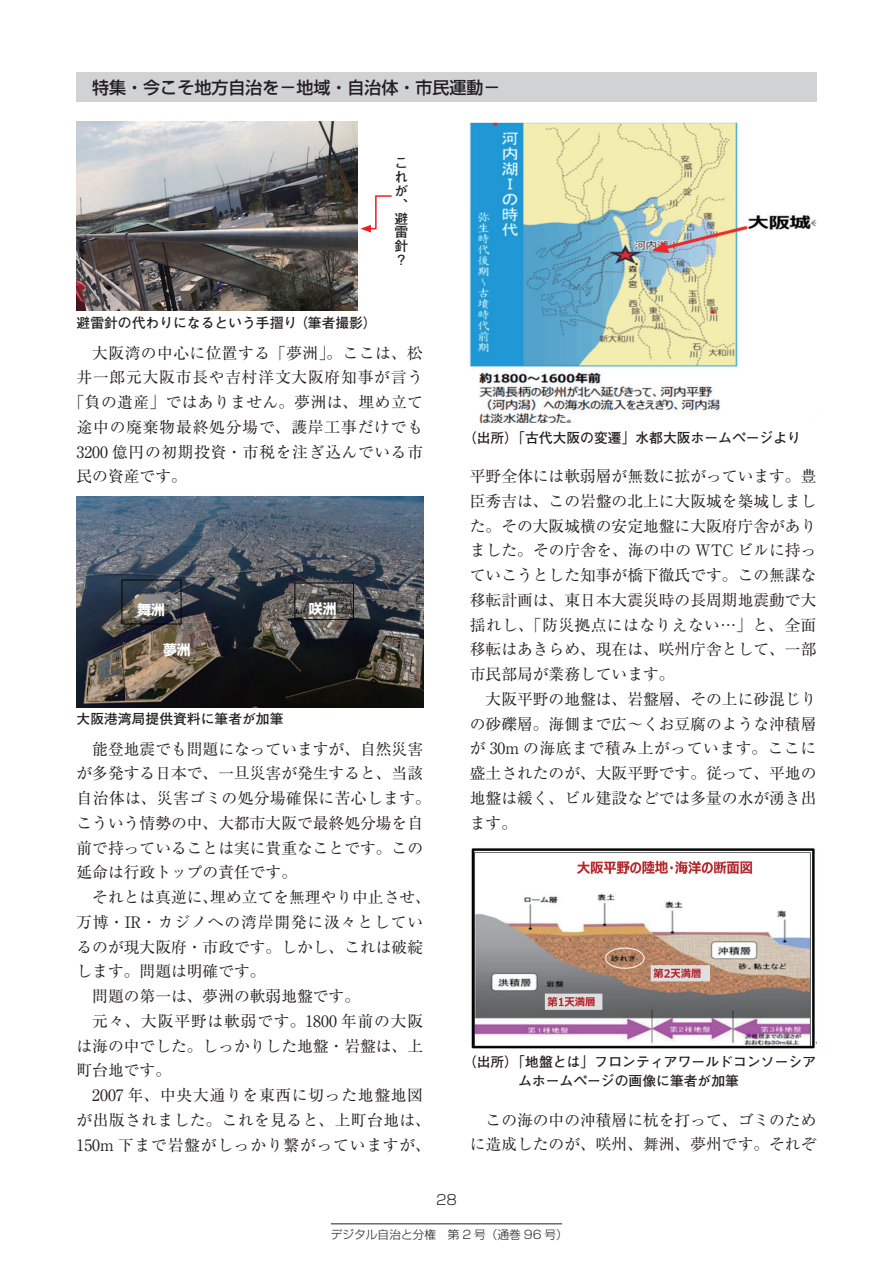
<style>
.page{position:relative;width:893px;height:1263px;background:#fff}
.page>*{position:absolute;margin:0;border:0;box-sizing:border-box;transform-origin:0 0}
.t1{font:500 16.95px "Shin Go Pr 6";color:#231f20}
.t2{font:15.75px/24.8px "Ryumin Pr 6";color:#231f20;text-align:justify}
.t3{font:15.75px "Ryumin Pr 6";letter-spacing:.055em;color:#231f20}
.t4{font:15.75px "Ryumin Pr 6";letter-spacing:.045em;color:#231f20}
.t5{font:15.75px "Ryumin Pr 6";letter-spacing:.05em;color:#231f20}
.t6{font:15.75px "Ryumin Pr 6";letter-spacing:.03em;color:#231f20}
.t7{font:15.75px "Ryumin Pr 6";letter-spacing:.025em;color:#231f20}
.t8{font:700 13.8px/13.8px "Futo Go B101 Pr 6";color:#231f20}
.t9{font:700 13.8px "Shin Go Pr 6";color:#fff}
.t10{font:300 13.8px "Shin Go Pr 6";color:#231f20}
.t11{font:300 11.7px "Shin Go Pr 6";color:#231f20}
</style>
<div class="page">
<hr style="left:331px;top:1223px;width:231px;height:1px;background:#231f20">
<div style="left:77px;top:72px;width:740px;height:30px;background:#d1d2d4"></div>
<img style="left:77px;top:122px;width:280px;height:189px">
<svg style="left:360px;top:195px;width:32px;height:37px"></svg>
<img style="left:77px;top:497px;width:346px;height:211px">
<img style="left:470px;top:122px;width:346px;height:301px">
<img style="left:471px;top:848px;width:345px;height:201px">
<p class="t1" style="left:92px;top:73px;width:410px">特集・今こそ地方自治を－地域・自治体・市民運動－</p>
<p class="t8" style="left:77px;top:315px;width:302px">避雷針の代わりになるという手摺り（筆者撮影）</p>
<p class="t8" style="left:394px;top:156px;width:15px">これが、避雷針？</p>
<p class="t6" style="left:92px;top:340px;width:332px">大阪湾の中心に位置する「夢洲」。ここは、松</p>
<p class="t5" style="left:77px;top:365px;width:348px">井一郎元大阪市長や吉村洋文大阪府知事が言う</p>
<p class="t7" style="left:69px;top:390px;width:356px">「負の遺産」ではありません。夢洲は、埋め立て</p>
<p class="t3" style="left:77px;top:415px;width:348px">途中の廃棄物最終処分場で、護岸工事だけでも</p>
<p class="t4" style="left:77px;top:439px;width:348px">3200 億円の初期投資・市税を注ぎ込んでいる市</p>
<p class="t2" style="left:77px;top:463px;width:112px">民の資産です。</p>
<p class="t9" style="left:137px;top:599px;width:29px">舞洲</p>
<p class="t9" style="left:163px;top:639px;width:29px">夢洲</p>
<p class="t8" style="left:77px;top:711px;width:208px">大阪港湾局提供資料に筆者が加筆</p>
<p class="t9" style="left:309px;top:598px;width:29px">咲洲</p>
<p class="t2" style="left:77px;top:736px;width:356px;text-align:left;text-indent:16px">能登地震でも問題になっていますが、自然災害が多発する日本で、一旦災害が発生すると、当該自治体は、災害ゴミの処分場確保に苦心します。こういう情勢の中、大都市大阪で最終処分場を自前で持っていることは実に貴重なことです。この延命は行政トップの責任です。　　</p>
<p class="t2" style="left:92px;top:884px;width:340px">それとは真逆に、埋め立てを無理やり中止させ、</p>
<p class="t3" style="left:77px;top:910px;width:348px">万博・IR・カジノへの湾岸開発に汲々としてい</p>
<p class="t2" style="left:77px;top:933px;width:348px">るのが現大阪府・市政です。しかし、これは破綻</p>
<p class="t2" style="left:77px;top:958px;width:190px">します。問題は明確です。</p>
<p class="t2" style="left:92px;top:983px;width:269px">問題の第一は、夢洲の軟弱地盤です。</p>
<p class="t3" style="left:92px;top:1009px;width:332px">元々、大阪平野は軟弱です。1800 年前の大阪</p>
<p class="t2" style="left:77px;top:1032px;width:348px">は海の中でした。しっかりした地盤・岩盤は、上</p>
<p class="t2" style="left:77px;top:1057px;width:96px">町台地です。</p>
<p class="t4" style="left:92px;top:1083px;width:332px">2007 年、中央大通りを東西に切った地盤地図</p>
<p class="t6" style="left:77px;top:1107px;width:356px">が出版されました。これを見ると、上町台地は、</p>
<p class="t5" style="left:77px;top:1132px;width:356px">150m 下まで岩盤がしっかり繋がっていますが、</p>
<p class="t8" style="left:463px;top:430px;width:340px">（出所）「古代大阪の変遷」水都大阪ホームページより</p>
<p class="t2" style="left:470px;top:463px;width:348px">平野全体には軟弱層が無数に拡がっています。豊臣秀吉は、この岩盤の北上に大阪城を築城しました。その大阪城横の安定地盤に大阪府庁舎がありました。その庁舎を、海の中の WTC ビルに持っていこうとした知事が橋下徹氏です。この無謀な移転計画は、東日本大震災時の長周期地震動で大揺れし、「防災拠点にはなりえない…」と、全面移転はあきらめ、現在は、咲州庁舎として、一部市民部局が業務しています。</p>
<p class="t2" style="left:470px;top:686px;width:348px;text-indent:16px">大阪平野の地盤は、岩盤層、その上に砂混じりの砂礫層。海側まで広～くお豆腐のような沖積層が 30m の海底まで積み上がっています。ここに盛土されたのが、大阪平野です。従って、平地の地盤は緩く、ビル建設などでは多量の水が湧き出ます。</p>
<p class="t8" style="left:518px;top:1051px;width:300px;line-height:19.5px;text-indent:-55px">（出所） 「地盤とは」フロンティアワールドコンソーシアムホームページの画像に筆者が加筆</p>
<p class="t2" style="left:470px;top:1106px;width:348px;text-align:right">この海の中の沖積層に杭を打って、ゴミのために造成したのが、咲州、舞洲、夢州です。それぞ</p>
<p class="t10" style="left:436px;top:1188px;width:22px">28</p>
<p class="t11" style="left:331px;top:1225px;width:239px">デジタル自治と分権　第 2 号（通巻 96 号）</p>
</div>
